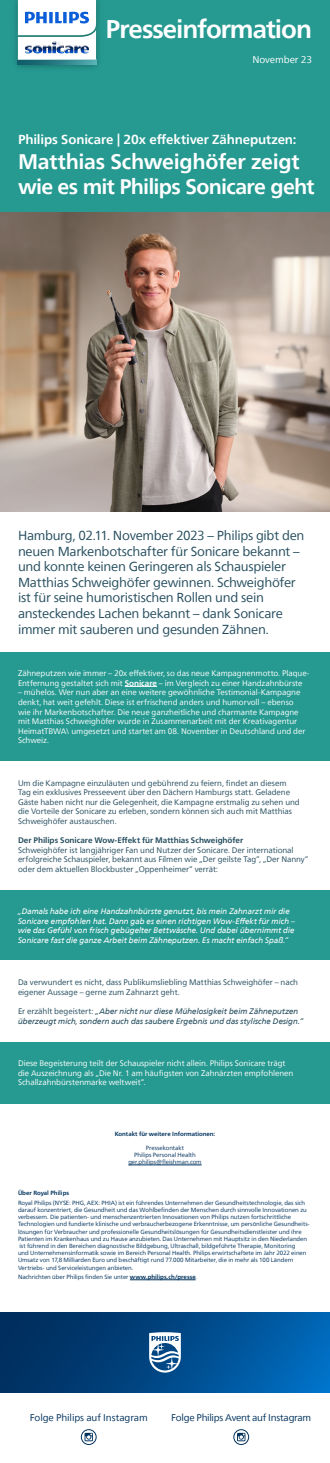
<style>
.page{position:relative;width:330px;height:1463px;background:#fff}
.page>*{position:absolute;margin:0;border:0;box-sizing:border-box;transform-origin:0 0}
.t1{font:700 25.5px "Neue Frutiger World";letter-spacing:-.04em;color:#fff}
.t2{font:700 21px/25.2px "Neue Frutiger World";letter-spacing:-.025em;color:#fff}
.t3{font:13px/15.6px "Neue Frutiger World";letter-spacing:-.02em;color:#244c5d}
.t4{font:700 13px "Neue Frutiger World";letter-spacing:-.005em;color:#fff}
.t5{font:9.75px "Neue Frutiger World";letter-spacing:-.01em;color:#fff}
.t6{font:9.7px "Neue Frutiger World";letter-spacing:-.02em;color:#00325d}
.t7{font:8px/9.6px "Neue Frutiger World";letter-spacing:-.01em;color:#fff}
.t8{font:8px/9.6px "Neue Frutiger World";letter-spacing:-.01em;color:#244c5d}
.t9{font:italic 8px/9.6px "Neue Frutiger World";letter-spacing:-.005em;color:#fff}
.t10{font:italic 8px/9.6px "Neue Frutiger World";letter-spacing:-.005em;color:#244c5d}
.t11{font:700 8px "Neue Frutiger World";letter-spacing:-.005em;color:#244c5d}
.t12{font:6px/7.2px "Neue Frutiger World";letter-spacing:-.005em;color:#00325d;text-align:center}
.t13{font:700 6px "Neue Frutiger World";letter-spacing:-.005em;color:#00325d}
.s1{font-weight:700}
.s2{font-style:normal}
</style>
<div class="page">
<div style="left:0;top:652px;width:330px;height:452px;background:#269a91"></div>
<div style="left:0;top:761px;width:330px;height:129px;background:#fff"></div>
<div style="left:0;top:1312px;width:330px;height:81px;background:linear-gradient(to right,#002956,#0069b9)"></div>
<hr style="left:128px;top:1165px;width:74px;height:1px;background:#00325d">
<hr style="left:130px;top:1280px;width:66px;height:1px;background:#00325d">
<svg style="left:149px;top:1332px;width:32px;height:41px"></svg>
<svg style="left:85px;top:1433px;width:8px;height:8px"></svg>
<div style="left:81px;top:1429px;width:16px;height:16px;border:1px solid #00325d;border-radius:50%"></div>
<svg style="left:237px;top:1433px;width:8px;height:8px"></svg>
<div style="left:233px;top:1429px;width:16px;height:16px;border:1px solid #00325d;border-radius:50%"></div>
<div style="left:0;top:961px;width:330px;height:81px;background:#fff"></div>
<img style="left:0;top:212px;width:330px;height:300px">
<div style="left:0;top:0;width:330px;height:212px;background:#269a91"></div>
<hr style="left:125px;top:686px;width:32px;height:1px;background:#fff">
<img style="left:15px;top:0;width:84px;height:50px">
<svg style="left:18px;top:0;width:78px;height:50px;background:#d3e1f0"></svg>
<img style="left:15px;top:50px;width:84px;height:18px">
<svg style="left:18px;top:60px;width:78px;height:5px"></svg>
<img style="left:52px;top:42px;width:28px;height:11px">
<h1 class="t1" style="left:106px;top:6px;width:208px">Presseinformation</h1>
<h3 class="t5" style="left:252px;top:52px;width:61px">November 23</h3>
<h3 class="t4" style="left:18px;top:128px;width:280px">Philips Sonicare | 20x effektiver Zähneputzen:</h3>
<h2 class="t2" style="left:18px;top:149px;width:298px">Matthias Schweighöfer zeigt wie es mit Philips Sonicare geht</h2>
<p class="t3" style="left:18px;top:528px;width:288px">Hamburg, 02.11. November 2023 – Philips gibt den neuen Markenbotschafter für Sonicare bekannt – und konnte keinen Geringeren als Schauspieler Matthias Schweighöfer gewinnen. Schweighöfer ist für seine humoristischen Rollen und sein ansteckendes Lachen bekannt – dank Sonicare immer mit sauberen und gesunden Zähnen.</p>
<h3 class="t7" style="left:18px;top:669px;width:293px">Zähneputzen wie immer – 20x effektiver, so das neue Kampagnenmotto. Plaque-<br>Entfernung gestaltet sich mit <span class="s1">Sonicare</span> – im Vergleich zu einer Handzahnbürste</h3>
<p class="t7" style="left:18px;top:688px;width:289px">– mühelos. Wer nun aber an eine weitere gewöhnliche Testimonial-Kampagne denkt, hat weit gefehlt. Diese ist erfrischend anders und humorvoll – ebenso wie ihr Markenbotschafter. Die neue ganzheitliche und charmante Kampagne mit Matthias Schweighöfer wurde in Zusammenarbeit mit der Kreativagentur HeimatTBWA\ umgesetzt und startet am 08. November in Deutschland und der Schweiz.</p>
<p class="t8" style="left:18px;top:778px;width:283px">Um die Kampagne einzuläuten und gebührend zu feiern, findet an diesem Tag ein exklusives Presseevent über den Dächern Hamburgs statt. Geladene Gäste haben nicht nur die Gelegenheit, die Kampagne erstmalig zu sehen und die Vorteile der Sonicare zu erleben, sondern können sich auch mit Matthias Schweighöfer austauschen.</p>
<h3 class="t11" style="left:18px;top:833px;width:227px">Der Philips Sonicare Wow-Effekt für Matthias Schweighöfer</h3>
<h3 class="t8" style="left:18px;top:845px;width:292px">Schweighöfer ist langjähriger Fan und Nutzer der Sonicare. Der international erfolgreiche Schauspieler, bekannt aus Filmen wie „Der geilste Tag“, „Der Nanny“ oder dem aktuellen Blockbuster „Oppenheimer“ verrät:</h3>
<p class="t9" style="left:18px;top:906px;width:279px">„Damals habe ich eine Handzahnbürste genutzt, bis mein Zahnarzt mir die Sonicare empfohlen hat. Dann gab es einen richtigen Wow-Effekt für mich – wie das Gefühl von frisch gebügelter Bettwäsche. Und dabei übernimmt die Sonicare fast die ganze Arbeit beim Zähneputzen. Es macht einfach Spaß.“</p>
<h3 class="t8" style="left:18px;top:978px;width:282px">Da verwundert es nicht, dass Publikumsliebling Matthias Schweighöfer – nach eigener Aussage – gerne zum Zahnarzt geht.</h3>
<h3 class="t10" style="left:18px;top:1006px;width:287px"><span class="s2">Er erzählt begeistert:</span> „Aber nicht nur diese Mühelosigkeit beim Zähneputzen überzeugt mich, sondern auch das saubere Ergebnis und das stylische Design.“</h3>
<h3 class="t7" style="left:18px;top:1059px;width:277px">Diese Begeisterung teilt der Schauspieler nicht allein. Philips Sonicare trägt die Auszeichnung als „Die Nr. 1 am häufigsten von Zahnärzten empfohlenen<br>Schallzahnbürstenmarke weltweit“.</h3>
<p class="t13" style="left:115px;top:1128px;width:102px">Kontakt für weitere Informationen:</p>
<p class="t12" style="left:128px;top:1144px;width:75px">Pressekontakt<br>Philips Personal Health ger.philips@fleishman.com</p>
<p class="t13" style="left:18px;top:1188px;width:53px">Über Royal Philips</p>
<p class="t12" style="left:18px;top:1199px;width:293px;text-align:left">Royal Philips (NYSE: PHG, AEX: PHIA) ist ein führendes Unternehmen der Gesundheitstechnologie, das sich darauf konzentriert, die Gesundheit und das Wohlbefinden der Menschen durch sinnvolle Innovationen zu verbessern. Die patienten- und menschenzentrierten Innovationen von Philips nutzen fortschrittliche Technologien und fundierte klinische und verbraucherbezogene Erkenntnisse, um persönliche Gesundheits&shy;lösungen für Verbraucher und professionelle Gesundheitslösungen für Gesundheitsdienstleister und ihre Patienten im Krankenhaus und zu Hause anzubieten. Das Unternehmen mit Hauptsitz in den Niederlanden ist führend in den Bereichen diagnostische Bildgebung, Ultraschall, bildgeführte Therapie, Monitoring<br>und Unternehmensinformatik sowie im Bereich Personal Health. Philips erwirtschaftete im Jahr 2022 einen Umsatz von 17,8 Milliarden Euro und beschäftigt rund 77.000 Mitarbeiter, die in mehr als 100 Ländern Vertriebs- und Serviceleistungen anbieten.</p>
<p class="t12" style="left:18px;top:1274px;width:181px">Nachrichten über Philips finden Sie unter <span class="s1">www.philips.ch/presse</span>.</p>
<h3 class="t6" style="left:30px;top:1410px;width:120px">Folge Philips auf Instagram</h3>
<h3 class="t6" style="left:171px;top:1410px;width:141px">Folge Philips Avent auf Instagram</h3>
</div>
